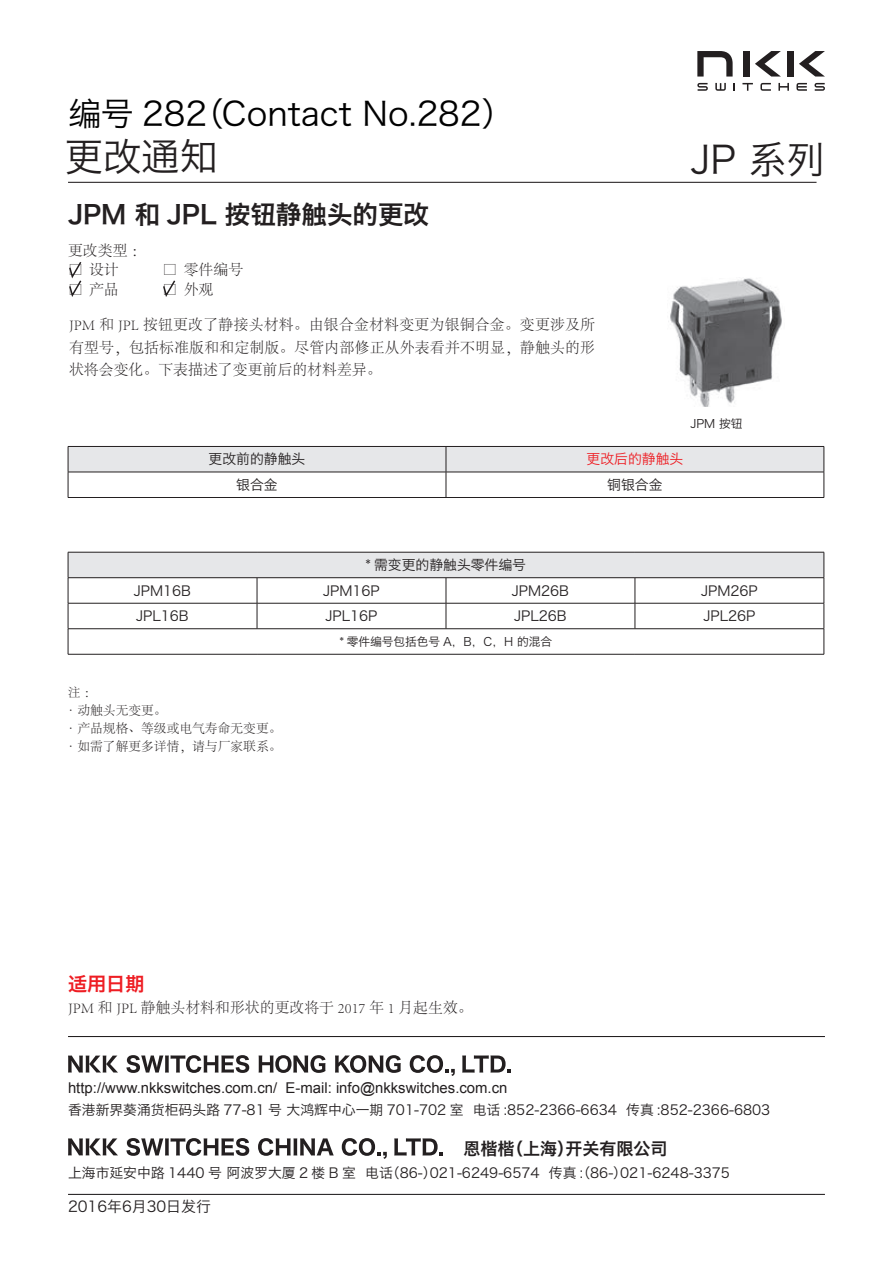
<style>
.page{position:relative;width:893px;height:1263px;background:#fff}
.page>*{position:absolute;margin:0;border:0;box-sizing:border-box;transform-origin:0 0}
.t1{font:38.25px "Hiragino Sans GB W3";color:#231f20}
.t2{font:33px "Hiragino Sans GB W3";color:#000}
.t3{font:25.5px "Hiragino Sans GB W6";color:#231f20}
.t4{font:19.2px "Hiragino Sans GB W6";color:#ee1d23}
.t5{font:16.95px "Hiragino Sans GB W6";color:#231f20}
.t6{font:300 14.85px/22.4px "Adobe Song Std";color:#231f20;text-align:justify}
.t7{font:14.85px "Arial";color:#231f20}
.t8{font:14.85px "Hiragino Sans GB W3";color:#231f20}
.t9{font:13.8px "Hiragino Sans GB W3";color:#231f20}
.t10{font:13.8px "Hiragino Sans GB W3";color:#ee1d23}
.t11{font:300 12.75px/18.1px "Adobe Song Std";color:#231f20}
.t12{font:11.7px "Hiragino Sans GB W3";color:#231f20}
</style>
<div class="page">
<hr style="left:68px;top:1194px;width:757px;height:1px;background:#231f20">
<hr style="left:68px;top:1036px;width:757px;height:1px;background:#231f20">
<svg style="left:126px;top:1055px;width:123px;height:18px"></svg>
<svg style="left:259px;top:1055px;width:67px;height:18px"></svg>
<svg style="left:335px;top:1055px;width:66px;height:18px"></svg>
<svg style="left:410px;top:1055px;width:45px;height:21px"></svg>
<svg style="left:462px;top:1055px;width:49px;height:18px"></svg>
<svg style="left:68px;top:1055px;width:50px;height:17px"></svg>
<svg style="left:126px;top:1138px;width:123px;height:18px"></svg>
<svg style="left:258px;top:1138px;width:76px;height:18px"></svg>
<svg style="left:342px;top:1138px;width:45px;height:21px"></svg>
<svg style="left:394px;top:1138px;width:49px;height:17px"></svg>
<svg style="left:68px;top:1138px;width:50px;height:17px"></svg>
<svg style="left:163px;top:280px;width:13px;height:17px"></svg>
<svg style="left:697px;top:51px;width:36px;height:26px"></svg>
<div style="left:788px;top:51px;width:6px;height:26px;background:#231f20"></div>
<div style="left:744px;top:51px;width:6px;height:26px;background:#231f20"></div>
<svg style="left:755px;top:51px;width:26px;height:26px"></svg>
<svg style="left:799px;top:51px;width:26px;height:26px"></svg>
<svg style="left:733px;top:83px;width:2px;height:8px"></svg>
<svg style="left:697px;top:83px;width:11px;height:8px"></svg>
<svg style="left:814px;top:83px;width:11px;height:8px"></svg>
<svg style="left:778px;top:83px;width:11px;height:8px"></svg>
<svg style="left:796px;top:83px;width:11px;height:8px"></svg>
<svg style="left:760px;top:83px;width:11px;height:8px"></svg>
<svg style="left:742px;top:83px;width:11px;height:8px"></svg>
<svg style="left:715px;top:83px;width:11px;height:8px"></svg>
<hr style="left:68px;top:182px;width:748px;height:1px;background:#231f20">
<img style="left:668px;top:278px;width:114px;height:129px">
<svg style="left:69px;top:262px;width:13px;height:35px"></svg>
<svg style="left:68px;top:446px;width:757px;height:51px"></svg>
<hr style="left:68px;top:497px;width:378px;height:1px;background:#231f20">
<hr style="left:446px;top:497px;width:378px;height:1px;background:#231f20">
<div style="left:68px;top:552px;width:756px;height:26px;background:#e6e7e9"></div>
<hr style="left:68px;top:552px;width:189px;height:1px;background:#231f20">
<hr style="left:257px;top:552px;width:189px;height:1px;background:#231f20">
<hr style="left:446px;top:552px;width:189px;height:1px;background:#231f20">
<hr style="left:635px;top:552px;width:189px;height:1px;background:#231f20">
<hr style="left:68px;top:577px;width:189px;height:1px;background:#231f20">
<hr style="left:257px;top:577px;width:189px;height:1px;background:#231f20">
<hr style="left:446px;top:577px;width:189px;height:1px;background:#231f20">
<hr style="left:635px;top:577px;width:189px;height:1px;background:#231f20">
<hr style="left:68px;top:603px;width:189px;height:1px;background:#231f20">
<hr style="left:257px;top:603px;width:189px;height:1px;background:#231f20">
<svg style="left:257px;top:578px;width:1px;height:50px"></svg>
<hr style="left:446px;top:603px;width:189px;height:1px;background:#231f20">
<svg style="left:446px;top:578px;width:1px;height:50px"></svg>
<hr style="left:635px;top:603px;width:189px;height:1px;background:#231f20">
<svg style="left:635px;top:578px;width:1px;height:50px"></svg>
<hr style="left:68px;top:628px;width:189px;height:1px;background:#231f20">
<svg style="left:68px;top:552px;width:1px;height:102px"></svg>
<hr style="left:257px;top:628px;width:189px;height:1px;background:#231f20">
<hr style="left:446px;top:628px;width:189px;height:1px;background:#231f20">
<hr style="left:635px;top:628px;width:189px;height:1px;background:#231f20">
<svg style="left:824px;top:552px;width:1px;height:102px"></svg>
<hr style="left:68px;top:654px;width:189px;height:1px;background:#231f20">
<hr style="left:257px;top:654px;width:189px;height:1px;background:#231f20">
<hr style="left:446px;top:654px;width:189px;height:1px;background:#231f20">
<hr style="left:635px;top:654px;width:189px;height:1px;background:#231f20">
<h2 class="t2" style="left:68px;top:93px;width:448px">编号 282（Contact No.282）</h2>
<h1 class="t1" style="left:65px;top:133px;width:155px">更改通知</h1>
<h3 class="t3" style="left:68px;top:197px;width:362px">JPM 和 JPL 按钮静触头的更改</h3>
<p class="t6" style="left:68px;top:240px;width:80px">更改类型：</p>
<p class="t6" style="left:68px;top:259px;width:52px">□ 设计</p>
<p class="t6" style="left:163px;top:259px;width:82px">□ 零件编号</p>
<p class="t6" style="left:68px;top:279px;width:52px">□ 产品</p>
<p class="t6" style="left:163px;top:279px;width:52px">□ 外观</p>
<p class="t6" style="left:69px;top:314px;width:528px">JPM 和 JPL 按钮更改了静接头材料。由银合金材料变更为银铜合金。变更涉及所有型号，包括标准版和和定制版。尽管内部修正从外表看并不明显，静触头的形状将会变化。下表描述了变更前后的材料差异。</p>
<h1 class="t1" style="left:691px;top:136px;width:136px">JP 系列</h1>
<p class="t12" style="left:691px;top:416px;width:54px">JPM 按钮</p>
<p class="t9" style="left:209px;top:451px;width:98px">更改前的静触头</p>
<p class="t10" style="left:587px;top:451px;width:98px">更改后的静触头</p>
<p class="t9" style="left:236px;top:476px;width:43px">银合金</p>
<p class="t9" style="left:607px;top:476px;width:57px">铜银合金</p>
<p class="t9" style="left:366px;top:556px;width:162px">* 需变更的静触头零件编号</p>
<p class="t9" style="left:134px;top:582px;width:59px">JPM16B</p>
<p class="t9" style="left:323px;top:582px;width:58px">JPM16P</p>
<p class="t9" style="left:512px;top:582px;width:59px">JPM26B</p>
<p class="t9" style="left:701px;top:582px;width:58px">JPM26P</p>
<p class="t9" style="left:136px;top:607px;width:54px">JPL16B</p>
<p class="t9" style="left:326px;top:607px;width:53px">JPL16P</p>
<p class="t9" style="left:514px;top:607px;width:54px">JPL26B</p>
<p class="t9" style="left:703px;top:607px;width:53px">JPL26P</p>
<p class="t12" style="left:340px;top:634px;width:214px">* 零件编号包括色号 A，B，C，H 的混合</p>
<p class="t11" style="left:65px;top:684px;width:218px">注：<br>·动触头无变更。<br>·产品规格、等级或电气寿命无变更。·如需了解更多详情，请与厂家联系。</p>
<h3 class="t4" style="left:68px;top:971px;width:78px">适用日期</h3>
<p class="t6" style="left:68px;top:997px;width:406px">JPM 和 JPL 静触头材料和形状的更改将于 2017 年 1 月起生效。</p>
<p class="t7" style="left:68px;top:1078px;width:441px">http://www.nkkswitches.com.cn/ E-mail: info@nkkswitches.com.cn</p>
<p class="t9" style="left:68px;top:1101px;width:704px">香港新界葵涌货柜码头路 77-81 号 大鸿辉中心一期 701-702 室 电话 :852-2366-6634 传真 :852-2366-6803</p>
<p class="t5" style="left:463px;top:1138px;width:206px">恩楷楷（上海）开关有限公司</p>
<p class="t9" style="left:68px;top:1164px;width:663px">上海市延安中路 1440 号 阿波罗大厦 2 楼 B 室 电话（86-）021-6249-6574 传真 :（86-）021-6248-3375</p>
<p class="t8" style="left:68px;top:1197px;width:144px">2016年6月30日发行</p>
</div>
